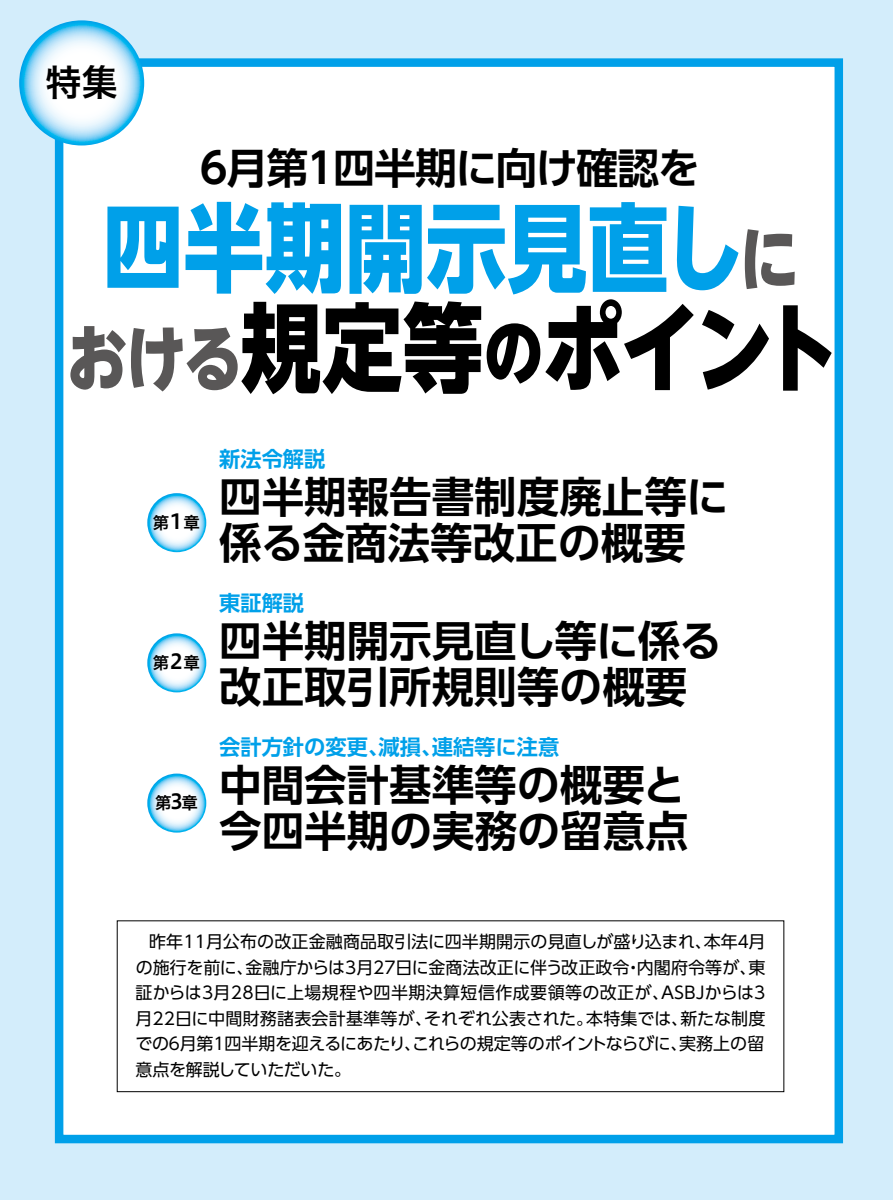
<style>
.page{position:relative;width:893px;height:1200px;background:#fff}
.page>*{position:absolute;margin:0;border:0;box-sizing:border-box;transform-origin:0 0}
.t1{font:800 96.3px/99.9px "UD Shin Go NT Pro";color:#00a0e9;text-align:center;scale:.84 1}
.t2{font:700 42.45px/45.8px "UD Shin Go Pro De";color:#000}
.t3{font:700 42px "UD Shin Go Pro De";letter-spacing:-.035em;color:#000}
.t4{font:36.15px "Hiragino UD Sans F Std N W6";color:#000}
.t5{font:700 21.3px "UD Shin Go Pro De";color:#00a0e9}
.t6{font:20.7px "Hiragino UD Sans F Std N W6";color:#000}
.t7{font:16.95px/25.5px "UD Shin Go Pro";color:#000}
.t8{font:16.95px "UD Shin Go Pro";letter-spacing:-.025em;color:#000}
.t9{font:16.5px "Hiragino UD Sans F Std N W6";color:#000}
.s1{font-size:72px;color:#595757}
.s2{color:#000}
.s3{font-size:72px;color:#000}
.s4{font-size:20.7px}
</style>
<div class="page">
<div style="left:0;top:0;width:893px;height:1199px;background:#d3edfb"></div>
<div style="left:59px;top:63px;width:780px;height:1075px;background:#fff"></div>
<div style="left:55px;top:58px;width:788px;height:1084px;border:9px solid #00a0e9"></div>
<svg style="left:19px;top:20px;width:125px;height:125px"></svg>
<svg style="left:147px;top:493px;width:59px;height:59px"></svg>
<svg style="left:147px;top:633px;width:59px;height:59px"></svg>
<svg style="left:147px;top:773px;width:59px;height:59px"></svg>
<h3 class="t4" style="left:46px;top:54px;width:74px">特集</h3>
<h3 class="t3" style="left:333px;top:134px;width:368px">四半期に向け確認を</h3>
<h3 class="t3" style="left:226px;top:134px;width:84px">月第</h3>
<h3 class="t3" style="left:193px;top:134px;width:43px">６</h3>
<h1 class="t1" style="left:66px;top:195px;width:924px">四半期開示見直し<span class="s1">における</span><span class="s2">規定等</span><span class="s3">の</span><span class="s2">ポイント</span></h1>
<h3 class="t3" style="left:300px;top:134px;width:43px">１</h3>
<p class="t6" style="left:166px;top:505px;width:22px">１</p>
<p class="t9" style="left:184px;top:510px;width:18px">章</p>
<p class="t9" style="left:153px;top:510px;width:18px">第</p>
<p class="t6" style="left:166px;top:645px;width:22px">２</p>
<p class="t9" style="left:184px;top:650px;width:18px">章</p>
<p class="t9" style="left:153px;top:650px;width:18px">第</p>
<p class="t9" style="left:155px;top:790px;width:44px">第章<span class="s4">3</span></p>
<p class="t5" style="left:219px;top:442px;width:108px">新法令解説</p>
<h2 class="t2" style="left:219px;top:472px;width:511px">四半期報告書制度廃止等に係る金商法等改正の概要</h2>
<p class="t5" style="left:219px;top:585px;width:87px">東証解説</p>
<h2 class="t2" style="left:219px;top:616px;width:504px">四半期開示見直し等に係る改正取引所規則等の概要</h2>
<p class="t5" style="left:432px;top:729px;width:129px">連結等に注意</p>
<p class="t5" style="left:379px;top:729px;width:65px">減損、</p>
<p class="t5" style="left:219px;top:729px;width:172px">会計方針の変更、</p>
<h2 class="t2" style="left:219px;top:760px;width:470px">中間会計基準等の概要と今四半期の実務の留意点</h2>
<p class="t7" style="left:245px;top:928px;width:521px;text-indent:-96px">昨年11月公布の改正金融商品取引法に四半期開示の見直しが盛り込まれ、<br>金融庁からは3月27日に金商法改正に伴う改正政令内閣府令等が東、</p>
<p class="t7" style="left:704px;top:928px;width:36px">本年</p>
<p class="t7" style="left:749px;top:928px;width:19px">月</p>
<p class="t7" style="left:735px;top:928px;width:19px">４</p>
<p class="t7" style="left:136px;top:953px;width:631px">の施行を前に、<br>証からは3月28日に上場規程や四半期決算短信作成要領等の改正がＡＳＢＪからは3</p>
<p class="t7" style="left:625px;top:953px;width:19px">・</p>
<p class="t7" style="left:652px;top:979px;width:19px">、</p>
<p class="t7" style="left:136px;top:1004px;width:298px">月22日に中間財務諸表会計基準等が、</p>
<p class="t7" style="left:424px;top:1004px;width:171px">それぞれ公表された。</p>
<p class="t7" style="left:586px;top:1004px;width:104px">本特集では、</p>
<p class="t7" style="left:680px;top:1004px;width:87px">新たな制度</p>
<p class="t8" style="left:180px;top:1029px;width:509px">月第1四半期を迎えるにあたりこれらの規定等のポイントならびに、</p>
<p class="t7" style="left:679px;top:1030px;width:87px">実務上の留</p>
<p class="t7" style="left:166px;top:1030px;width:19px">６</p>
<p class="t7" style="left:135px;top:1030px;width:217px">での<br>意点を解説していただいた。</p>
<p class="t7" style="left:404px;top:1030px;width:19px">、</p>
</div>
